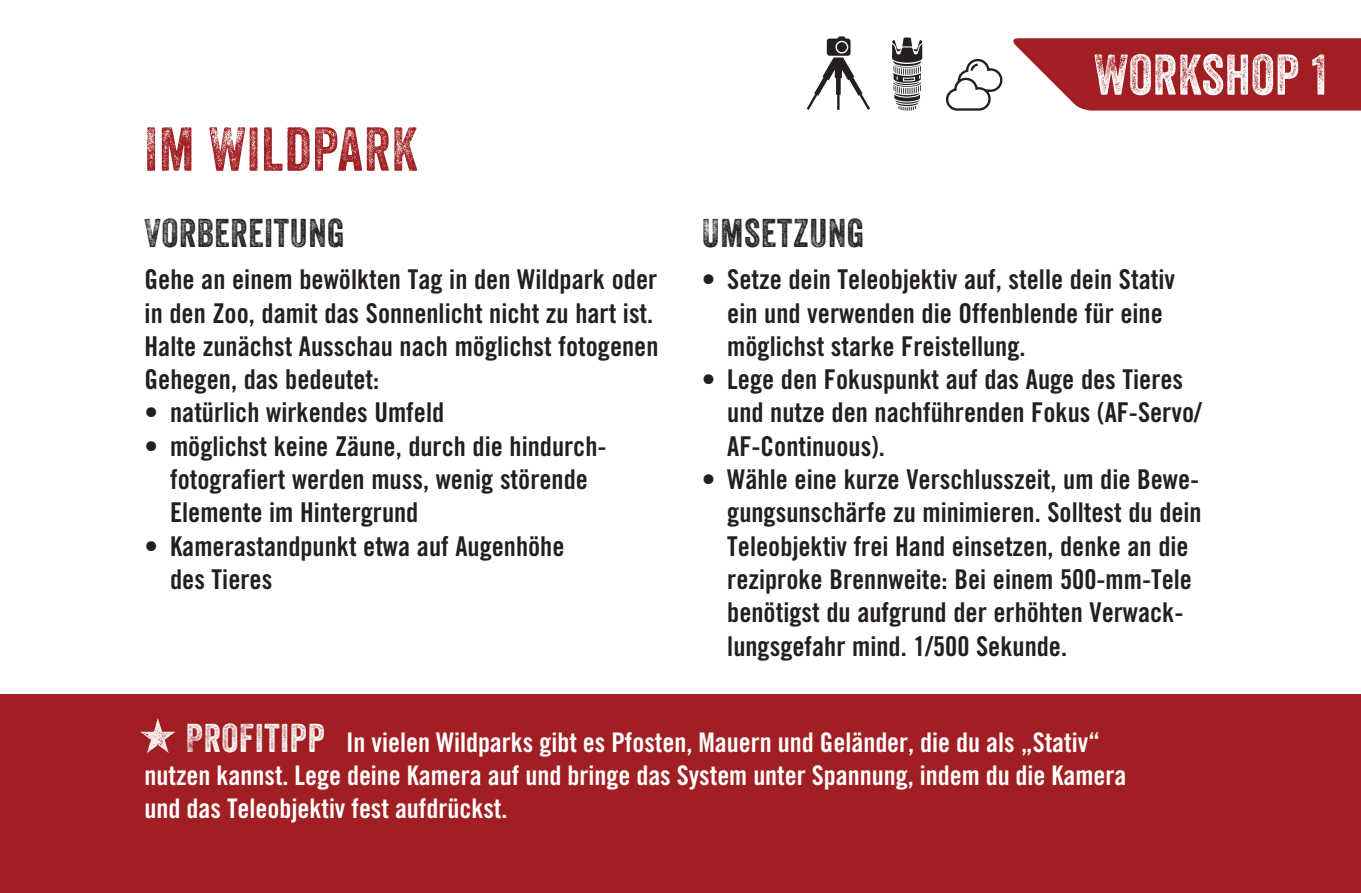
<style>
.page{position:relative;width:1361px;height:893px;background:#fff}
.page>*{position:absolute;margin:0;border:0;box-sizing:border-box;transform-origin:0 0}
.t1{font:60px "Veneer Three";letter-spacing:.02em;color:#a11f22}
.t2{font:55.5px "Veneer Three";letter-spacing:.01em;color:#fff}
.t3{font:39px "Veneer Three";letter-spacing:.02em;color:#231f20}
.t4{font:27.3px/33.3px "Trade Gothic Bold Cond Twenty";color:#231f20}
.t5{font:27px/33px "Trade Gothic Bold Cond Twenty";color:#fff}
.s1{font-family:"Veneer Three";font-size:39px}
</style>
<div class="page">
<div style="left:0;top:694px;width:1361px;height:199px;background:#a11f22"></div>
<svg style="left:140px;top:718px;width:35px;height:35px"></svg>
<svg style="left:892px;top:37px;width:30px;height:74px"></svg>
<svg style="left:806px;top:36px;width:64px;height:74px"></svg>
<svg style="left:946px;top:38px;width:415px;height:73px"></svg>
<p class="t1" style="left:145px;top:113px;width:275px">IM WILDPARK</p>
<p class="t3" style="left:145px;top:210px;width:201px">VORBEREITUNG</p>
<p class="t4" style="left:145px;top:263px;width:515px">Gehe an einem bewölkten Tag in den Wildpark oder in den Zoo, damit das Sonnenlicht nicht zu hart ist.<br>Halte zunächst Ausschau nach möglichst fotogenen Gehegen, das bedeutet:</p>
<p class="t4" style="left:145px;top:396px;width:301px">• natürlich wirkendes Umfeld</p>
<p class="t4" style="left:170px;top:429px;width:435px;text-indent:-25px">• möglichst keine Zäune, durch die hindurch&shy;fotografiert werden muss, wenig störende<br>Elemente im Hintergrund</p>
<p class="t4" style="left:170px;top:529px;width:396px;text-indent:-26px">• Kamerastandpunkt etwa auf Augenhöhe des Tieres</p>
<p class="t2" style="left:1094px;top:41px;width:234px">WORKSHOP 1</p>
<p class="t3" style="left:702px;top:210px;width:164px">UMSETZUNG</p>
<p class="t4" style="left:727px;top:263px;width:449px;text-indent:-25px">• Setze dein Teleobjektiv auf, stelle dein Stativ ein und verwenden die Offenblende für eine möglichst starke Freistellung.</p>
<p class="t4" style="left:727px;top:363px;width:476px;text-indent:-26px">• Lege den Fokuspunkt auf das Auge des Tieres und nutze den nachführenden Fokus (AF-Servo/<br>AF-Continuous).</p>
<p class="t4" style="left:727px;top:462px;width:476px;text-indent:-25px">• Wähle eine kurze Verschlusszeit, um die Bewe&shy;gungsunschärfe zu minimieren. Solltest du dein Teleobjektiv frei Hand einsetzen, denke an die reziproke Brennweite: Bei einem 500-mm-Tele benötigst du aufgrund der erhöhten Verwack&shy;lungsgefahr mind. 1/500 Sekunde.</p>
<p class="t5" style="left:145px;top:726px;width:983px;text-indent:41px"><span class="s1">PROFITIPP</span> In vielen Wildparks gibt es Pfosten, Mauern und Geländer, die du als „Stativ“ nutzen kannst. Lege deine Kamera auf und bringe das System unter Spannung, indem du die Kamera und das Teleobjektiv fest aufdrückst.</p>
</div>
